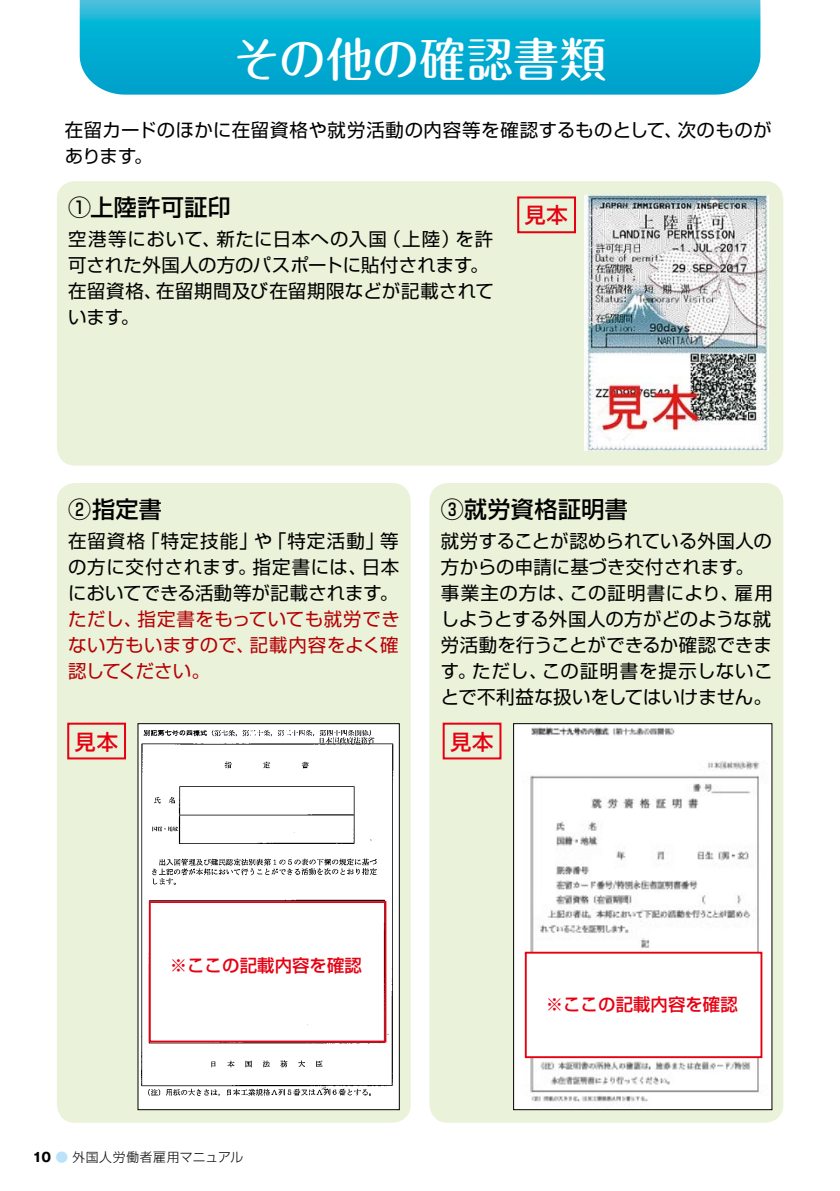
<style>
.page{position:relative;width:840px;height:1191px;background:#fff}
.page>*{position:absolute;margin:0;border:0;box-sizing:border-box;transform-origin:0 0}
.t1{font:500 46.8px "Maru Fo Pro";letter-spacing:.005em;color:#fff}
.t2{font:500 23px "Shin Go Pro";letter-spacing:.02em;color:#000}
.t3{font:500 21.2px "Shin Go Pro";color:#e60012}
.t4{font:18.4px/26px "Shin Go Pro";letter-spacing:.02em;color:#000}
.t5{font:18.4px/26px "Shin Go Pro";letter-spacing:.02em;color:#b60005;text-align:justify}
.t6{font:500 17.4px "Shin Go Pro";color:#e60012}
.t7{font:300 12.8px "Shin Go Pro";letter-spacing:.04em;color:#000}
.s1{font-family:"Gothic MB101 Pro";font-weight:700}
.s2{color:#bae3f9}
</style>
<div class="page">
<div style="left:57px;top:181px;width:725px;height:284px;background:#eaf3d9;border-radius:18px"></div>
<div style="left:57px;top:483px;width:353px;height:639px;background:#eaf3d9;border-radius:18px"></div>
<div style="left:429px;top:483px;width:353px;height:639px;background:#eaf3d9;border-radius:18px"></div>
<div style="left:517px;top:196px;width:58px;height:37px;border:2px solid #e60012"></div>
<div style="left:67px;top:722px;width:59px;height:37px;border:2px solid #e60012"></div>
<svg style="left:80px;top:0;width:680px;height:95px;background:#0fb0d3"></svg>
<img style="left:584px;top:195px;width:184px;height:255px">
<img style="left:139px;top:725px;width:258px;height:383px">
<div style="left:137px;top:723px;width:262px;height:387px;border:1px solid #000"></div>
<div style="left:149px;top:901px;width:237px;height:141px;border:2px solid #e60012"></div>
<div style="left:157px;top:908px;width:220px;height:36px;background:#fff"></div>
<div style="left:442px;top:722px;width:59px;height:37px;border:2px solid #e60012"></div>
<img style="left:515px;top:725px;width:254px;height:383px">
<div style="left:513px;top:723px;width:258px;height:387px;border:1px solid #000"></div>
<div style="left:525px;top:952px;width:236px;height:105px;background:#fff"></div>
<div style="left:524px;top:951px;width:238px;height:107px;border:2px solid #e60012"></div>
<h1 class="t1" style="left:233px;top:22px;width:374px">その他の確認書類</h1>
<p class="t4" style="left:65px;top:115px;width:708px">在留カードのほかに在留資格や就労活動の内容等を確認するものとして、次のものがあります。</p>
<p class="t2" style="left:68px;top:188px;width:164px">①上陸許可証印</p>
<p class="t4" style="left:68px;top:223px;width:427px">空港等において、新たに日本への入国（上陸）を許可された外国人の方のパスポートに貼付されます。在留資格、在留期間及び在留期限などが記載されています。</p>
<p class="t3" style="left:524px;top:198px;width:45px">見本</p>
<p class="t2" style="left:68px;top:490px;width:95px">②指定書</p>
<p class="t4" style="left:68px;top:525px;width:332px;text-align:justify">在留資格「特定技能」や「特定活動」等の方に交付されます。指定書には、日本においてできる活動等が記載されます。</p>
<p class="t5" style="left:68px;top:603px;width:333px">ただし、指定書をもっていても就労できない方もいますので、記載内容をよく確認してください。</p>
<p class="t3" style="left:75px;top:724px;width:45px">見本</p>
<p class="t2" style="left:440px;top:490px;width:188px">③就労資格証明書</p>
<p class="t4" style="left:440px;top:525px;width:333px">就労することが認められている外国人の方からの申請に基づき交付されます。事業主の方は、この証明書により、雇用しようとする外国人の方がどのような就労活動を行うことができるか確認できます。ただし、この証明書を提示しないことで不利益な扱いをしてはいけません。</p>
<p class="t3" style="left:450px;top:724px;width:45px">見本</p>
<p class="t6" style="left:170px;top:950px;width:193px">※ここの記載内容を確認</p>
<p class="t7" style="left:32px;top:1146px;width:212px"><span class="s1">10</span> <span class="s2">●</span> 外国人労働者雇用マニュアル</p>
<p class="t6" style="left:545px;top:990px;width:193px">※ここの記載内容を確認</p>
</div>
